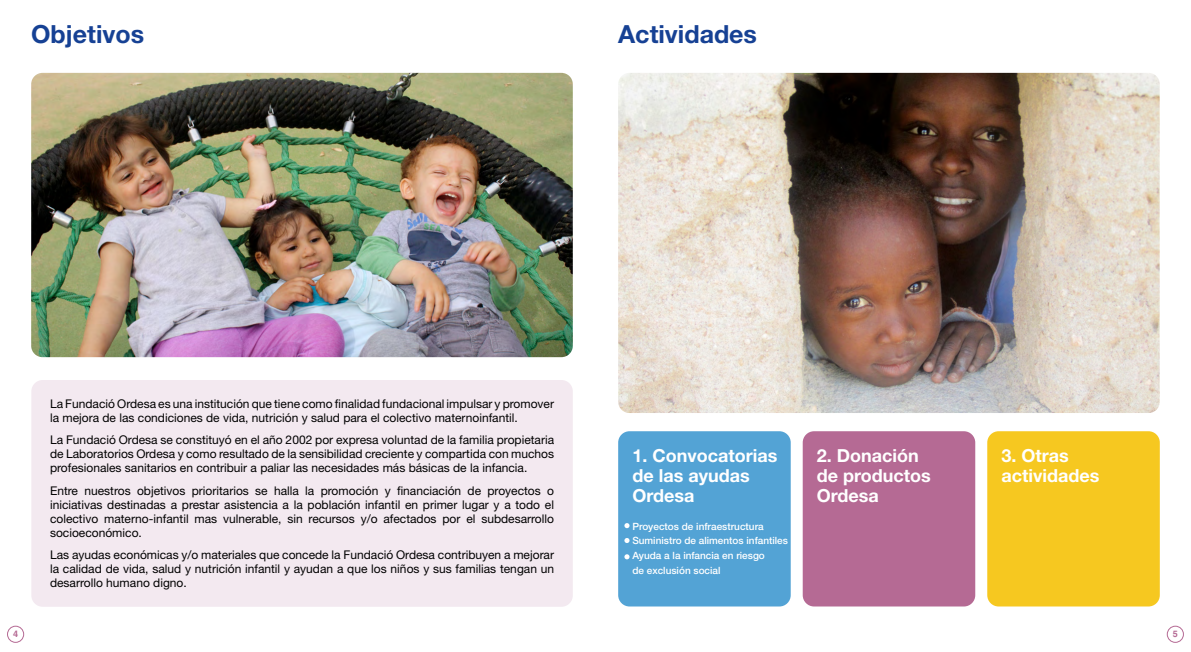
<style>
.page{position:relative;width:1191px;height:652px;background:#fff}
.page>*{position:absolute;margin:0;border:0;box-sizing:border-box;transform-origin:0 0}
.t1{font:700 25px "Helvetica Neue LT Std";color:#164194}
.t2{font:700 18px/20px "Helvetica Neue LT Std";color:#fff}
.t3{font:12px/14px "Helvetica Neue LT Std";color:#000;text-align:justify}
.t4{font:500 10px/14.7px "Helvetica Neue LT Std";color:#fff}
.t5{font:700 9px "Helvetica LT";color:#b56a94}
</style>
<div class="page">
<img style="left:31px;top:73px;width:542px;height:284px">
<img style="left:618px;top:73px;width:541px;height:340px">
<div style="left:31px;top:380px;width:542px;height:227px;background:#f3e9f0;border-radius:11px"></div>
<div style="left:618px;top:431px;width:172px;height:175px;background:#53a3d5;border-radius:11px"></div>
<div style="left:802px;top:431px;width:173px;height:175px;background:#b56a94;border-radius:11px"></div>
<div style="left:987px;top:431px;width:172px;height:175px;background:#f6c820;border-radius:11px"></div>
<svg style="left:624px;top:523px;width:5px;height:5px"></svg>
<svg style="left:624px;top:538px;width:5px;height:5px"></svg>
<svg style="left:624px;top:554px;width:5px;height:5px"></svg>
<div style="left:1166px;top:626px;width:18px;height:17px;border:1px solid #b56a94;border-radius:50%"></div>
<div style="left:7px;top:626px;width:17px;height:17px;border:1px solid #b56a94;border-radius:50%"></div>
<h1 class="t1" style="left:31px;top:19px;width:114px">Objetivos</h1>
<h1 class="t1" style="left:618px;top:19px;width:140px">Actividades</h1>
<p class="t3" style="left:50px;top:396px;width:505px">La Fundació Ordesa es una institución que tiene como finalidad fundacional impulsar y promover la mejora de las condiciones de vida, nutrición y salud para el colectivo maternoinfantil.</p>
<p class="t3" style="left:50px;top:433px;width:505px">La Fundació Ordesa se constituyó en el año 2002 por expresa voluntad de la familia propietaria de Laboratorios Ordesa y como resultado de la sensibilidad creciente y compartida con muchos profesionales sanitarios en contribuir a paliar las necesidades más básicas de la infancia.</p>
<p class="t3" style="left:50px;top:483px;width:505px">Entre nuestros objetivos prioritarios se halla la promoción y financiación de proyectos o iniciativas destinadas a prestar asistencia a la población infantil en primer lugar y a todo el colectivo materno-infantil mas vulnerable, sin recursos y/o afectados por el subdesarrollo socioeconómico.</p>
<p class="t3" style="left:50px;top:548px;width:505px">Las ayudas económicas y/o materiales que concede la Fundació Ordesa contribuyen a mejorar la calidad de vida, salud y nutrición infantil y ayudan a que los niños y sus familias tengan un desarrollo humano digno.</p>
<h2 class="t2" style="left:632px;top:445px;width:147px">1. Convocatorias de las ayudas<br>Ordesa</h2>
<h2 class="t2" style="left:817px;top:445px;width:116px">2. Donación de productos<br>Ordesa</h2>
<h2 class="t2" style="left:1001px;top:445px;width:99px">3. Otras actividades</h2>
<p class="t4" style="left:632px;top:519px;width:157px">Proyectos de infraestructura<br>Suministro de alimentos infantiles<br>Ayuda a la infancia en riesgo<br>de exclusión social</p>
<p class="t5" style="left:13px;top:629px;width:7px">4</p>
<p class="t5" style="left:1172px;top:629px;width:7px">5</p>
</div>
